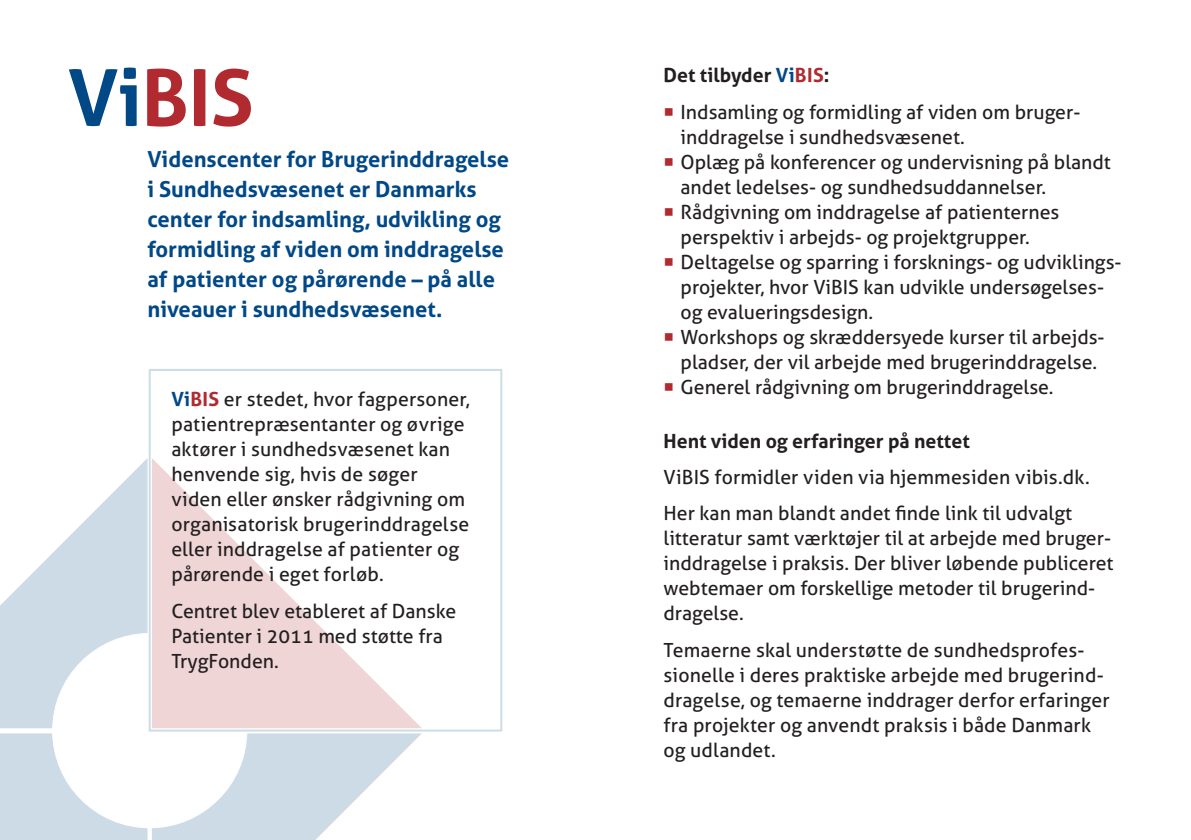
<style>
.page{position:relative;width:1191px;height:840px;background:#fff}
.page>*{position:absolute;margin:0;border:0;box-sizing:border-box;transform-origin:0 0}
.t1{font:700 78px "Aller";letter-spacing:-.005em;color:#b02a2f}
.t2{font:700 22px/30px "Aller";color:#014887}
.t3{font:19.6px/25px "Aller";color:#231f20}
.t4{font:700 19.6px "Aller";color:#231f20}
.s1{color:#014887}
.s2{font-weight:700;color:#014887}
.s3{font-weight:700;color:#b02a2f}
.s4{font-weight:700}
.s5{font-family:"Ding 1";color:#b02a2f}
</style>
<div class="page">
<svg style="left:0;top:459px;width:147px;height:268px"></svg>
<svg style="left:0;top:733px;width:422px;height:106px"></svg>
<div style="left:53px;top:633px;width:194px;height:194px;background:#fff;border-radius:50%"></div>
<svg style="left:152px;top:458px;width:268px;height:269px;fill:#f0d6d7"></svg>
<div style="left:149px;top:369px;width:353px;height:362px;border:2px solid #cddde6"></div>
<h1 class="t1" style="left:68px;top:50px;width:187px"><span class="s1">Vi</span>BIS</h1>
<p class="t2" style="left:147px;top:144px;width:363px">Videnscenter for Brugerinddragelse i Sundhedsvæsenet er Danmarks center for indsamling, udvikling og formidling af viden om inddragelse af patienter og pårørende – på alle niveauer i sundhedsvæsenet.</p>
<p class="t3" style="left:171px;top:386px;width:300px"><span class="s2">Vi</span><span class="s3">BIS</span> er stedet, hvor fagpersoner, patientrepræsentanter og øvrige aktører i sundhedsvæsenet kan henvende sig, hvis de søger viden eller ønsker rådgivning om organisatorisk brugerinddragelse eller inddragelse af patienter og pårørende i eget forløb.</p>
<p class="t3" style="left:171px;top:597px;width:286px">Centret blev etableret af Danske<br>Patienter i 2011 med støtte fra<br>TrygFonden.</p>
<p class="t3" style="left:663px;top:57px;width:418px;line-height:36.4px"><span class="s4">Det tilbyder</span> <span class="s2">Vi</span><span class="s3">BIS</span><span class="s4">:<br></span><span class="s5">§</span> Indsamling og formidling af viden om bruger-</p>
<p class="t3" style="left:680px;top:124px;width:286px">inddragelse i sundhedsvæsenet.</p>
<p class="t3" style="left:663px;top:149px;width:449px"><span class="s5">§</span> Oplæg på konferencer og undervisning på blandt</p>
<p class="t3" style="left:680px;top:174px;width:367px">andet ledelses- og sundhedsuddannelser.</p>
<p class="t3" style="left:663px;top:199px;width:397px"><span class="s5">§</span> Rådgivning om inddragelse af patienternes</p>
<p class="t3" style="left:680px;top:224px;width:351px">perspektiv i arbejds- og projektgrupper.</p>
<p class="t3" style="left:663px;top:249px;width:459px"><span class="s5">§</span> Deltagelse og sparring i forsknings- og udviklings-</p>
<p class="t3" style="left:680px;top:274px;width:425px">projekter, hvor ViBIS kan udvikle undersøgelses-</p>
<p class="t3" style="left:680px;top:299px;width:194px">og evalueringsdesign.</p>
<p class="t3" style="left:663px;top:324px;width:442px"><span class="s5">§</span> Workshops og skræddersyede kurser til arbejds-</p>
<p class="t3" style="left:680px;top:349px;width:418px">pladser, der vil arbejde med brugerinddragelse.</p>
<p class="t3" style="left:663px;top:374px;width:391px"><span class="s5">§</span> Generel rådgivning om brugerinddragelse.</p>
<p class="t4" style="left:663px;top:428px;width:308px">Hent viden og erfaringer på nettet</p>
<p class="t3" style="left:663px;top:458px;width:428px;line-height:36.4px">ViBIS formidler viden via hjemmesiden vibis.dk.<br>Her kan man blandt andet finde link til udvalgt</p>
<p class="t3" style="left:663px;top:525px;width:451px">litteratur samt værktøjer til at arbejde med bruger&shy;inddragelse i praksis. Der bliver løbende publiceret webtemaer om forskellige metoder til brugerind&shy;dragelse.</p>
<p class="t3" style="left:663px;top:637px;width:448px">Temaerne skal understøtte de sundhedsprofes&shy;sionelle i deres praktiske arbejde med brugerind&shy;dragelse, og temaerne inddrager derfor erfaringer fra projekter og anvendt praksis i både Danmark og udlandet.</p>
</div>
